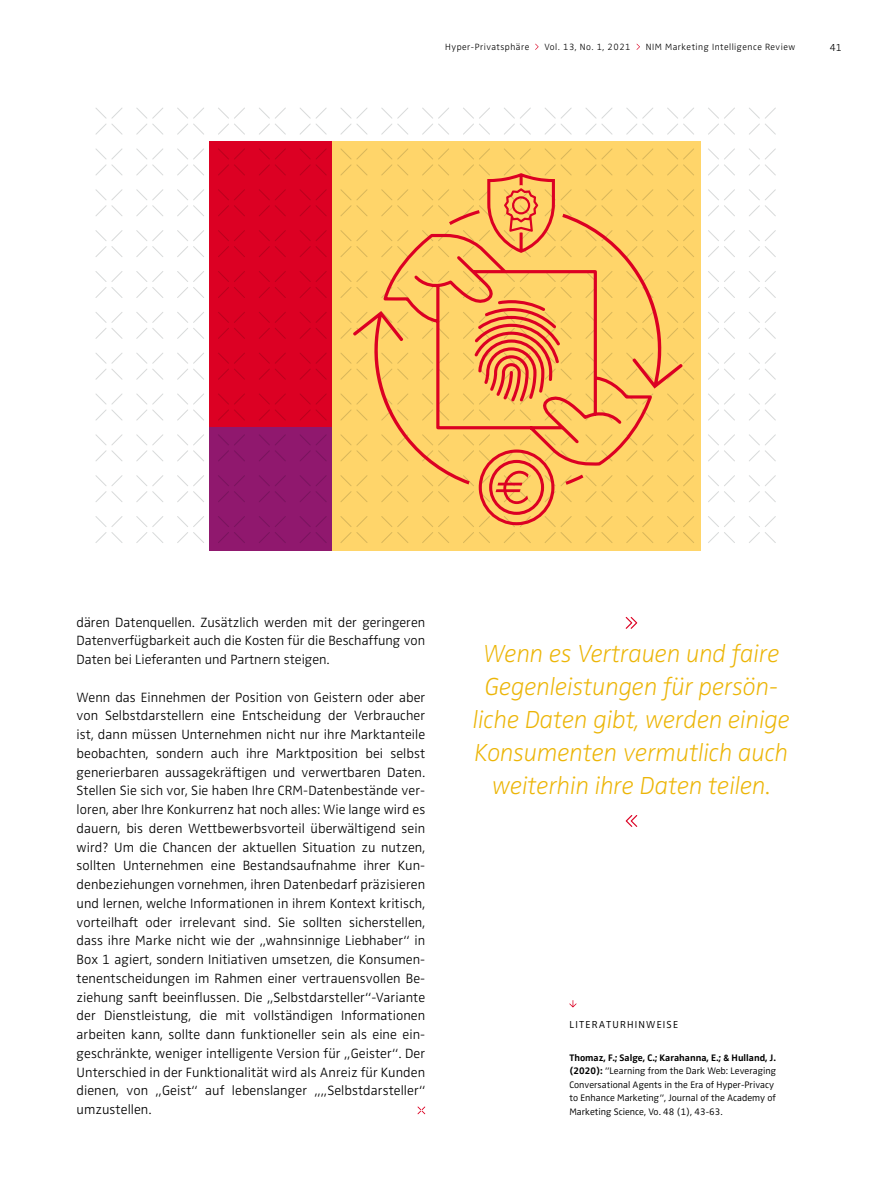
<style>
.page{position:relative;width:893px;height:1191px;background:#fff}
.page>*{position:absolute;margin:0;border:0;box-sizing:border-box;transform-origin:0 0}
.t1{font:italic 300 expanded 25.5px/33px "Zwo OT";letter-spacing:-.01em;color:#ecb507;text-align:center}
.t2{font:300 13.8px/18.8px "Zwo OT";color:#000;text-align:justify}
.t3{font:300 10.5px "Zwo OT";letter-spacing:.11em;color:#000}
.t4{font:300 10.5px "Zwo OT";color:#000}
.t5{font:300 9.75px/13.5px "Zwo OT";color:#000}
.t6{font:300 9.3px "Zwo OT";letter-spacing:.05em;color:#000}
.s1{font-weight:700}
</style>
<div class="page">
<div style="left:209px;top:141px;width:123px;height:286px;background:#dc0023"></div>
<div style="left:209px;top:427px;width:123px;height:123px;background:#90186e"></div>
<div style="left:332px;top:141px;width:369px;height:409px;background:#ffd56a"></div>
<svg style="left:417px;top:1106px;width:8px;height:8px"></svg>
<svg style="left:569px;top:1000px;width:7px;height:7px"></svg>
<svg style="left:626px;top:617px;width:11px;height:12px"></svg>
<svg style="left:626px;top:815px;width:11px;height:12px"></svg>
<svg style="left:95px;top:516px;width:28px;height:27px"></svg>
<svg style="left:95px;top:475px;width:28px;height:27px"></svg>
<svg style="left:95px;top:434px;width:28px;height:27px"></svg>
<svg style="left:96px;top:394px;width:26px;height:26px"></svg>
<svg style="left:95px;top:353px;width:28px;height:27px"></svg>
<svg style="left:95px;top:312px;width:28px;height:27px"></svg>
<svg style="left:95px;top:271px;width:28px;height:27px"></svg>
<svg style="left:95px;top:230px;width:28px;height:27px"></svg>
<svg style="left:95px;top:189px;width:28px;height:27px"></svg>
<svg style="left:96px;top:148px;width:26px;height:27px"></svg>
<svg style="left:95px;top:108px;width:28px;height:27px"></svg>
<svg style="left:136px;top:516px;width:27px;height:27px"></svg>
<svg style="left:136px;top:475px;width:27px;height:27px"></svg>
<svg style="left:136px;top:434px;width:27px;height:27px"></svg>
<svg style="left:136px;top:393px;width:27px;height:28px"></svg>
<svg style="left:136px;top:353px;width:27px;height:27px"></svg>
<svg style="left:136px;top:312px;width:27px;height:27px"></svg>
<svg style="left:136px;top:271px;width:27px;height:27px"></svg>
<svg style="left:136px;top:230px;width:27px;height:27px"></svg>
<svg style="left:136px;top:189px;width:27px;height:27px"></svg>
<svg style="left:136px;top:148px;width:27px;height:28px"></svg>
<svg style="left:136px;top:108px;width:27px;height:27px"></svg>
<svg style="left:177px;top:516px;width:27px;height:27px"></svg>
<svg style="left:177px;top:475px;width:27px;height:27px"></svg>
<svg style="left:177px;top:434px;width:27px;height:28px"></svg>
<svg style="left:177px;top:393px;width:27px;height:28px"></svg>
<svg style="left:177px;top:353px;width:27px;height:27px"></svg>
<svg style="left:177px;top:312px;width:27px;height:27px"></svg>
<svg style="left:177px;top:271px;width:27px;height:27px"></svg>
<svg style="left:177px;top:230px;width:27px;height:27px"></svg>
<svg style="left:177px;top:189px;width:27px;height:27px"></svg>
<svg style="left:177px;top:148px;width:27px;height:28px"></svg>
<svg style="left:177px;top:107px;width:27px;height:28px"></svg>
<svg style="left:218px;top:516px;width:27px;height:27px"></svg>
<svg style="left:218px;top:475px;width:27px;height:27px"></svg>
<svg style="left:218px;top:434px;width:27px;height:27px"></svg>
<svg style="left:218px;top:393px;width:27px;height:28px"></svg>
<svg style="left:218px;top:353px;width:27px;height:27px"></svg>
<svg style="left:218px;top:312px;width:27px;height:27px"></svg>
<svg style="left:218px;top:271px;width:27px;height:27px"></svg>
<svg style="left:218px;top:230px;width:27px;height:27px"></svg>
<svg style="left:218px;top:189px;width:27px;height:27px"></svg>
<svg style="left:218px;top:148px;width:27px;height:28px"></svg>
<svg style="left:218px;top:107px;width:27px;height:28px"></svg>
<svg style="left:259px;top:516px;width:27px;height:27px"></svg>
<svg style="left:259px;top:475px;width:27px;height:27px"></svg>
<svg style="left:259px;top:434px;width:27px;height:27px"></svg>
<svg style="left:259px;top:393px;width:27px;height:28px"></svg>
<svg style="left:259px;top:353px;width:27px;height:27px"></svg>
<svg style="left:259px;top:312px;width:27px;height:27px"></svg>
<svg style="left:259px;top:271px;width:27px;height:27px"></svg>
<svg style="left:259px;top:230px;width:27px;height:27px"></svg>
<svg style="left:259px;top:189px;width:27px;height:27px"></svg>
<svg style="left:259px;top:148px;width:27px;height:28px"></svg>
<svg style="left:259px;top:107px;width:27px;height:28px"></svg>
<svg style="left:300px;top:516px;width:27px;height:27px"></svg>
<svg style="left:300px;top:475px;width:27px;height:27px"></svg>
<svg style="left:300px;top:435px;width:26px;height:26px"></svg>
<svg style="left:300px;top:394px;width:27px;height:27px"></svg>
<svg style="left:300px;top:353px;width:27px;height:27px"></svg>
<svg style="left:300px;top:312px;width:27px;height:27px"></svg>
<svg style="left:300px;top:271px;width:27px;height:27px"></svg>
<svg style="left:300px;top:230px;width:27px;height:27px"></svg>
<svg style="left:300px;top:189px;width:27px;height:27px"></svg>
<svg style="left:300px;top:148px;width:27px;height:27px"></svg>
<svg style="left:300px;top:108px;width:27px;height:27px"></svg>
<svg style="left:340px;top:108px;width:28px;height:27px"></svg>
<svg style="left:381px;top:108px;width:27px;height:27px"></svg>
<svg style="left:422px;top:107px;width:27px;height:28px"></svg>
<svg style="left:463px;top:107px;width:27px;height:28px"></svg>
<svg style="left:504px;top:107px;width:27px;height:28px"></svg>
<svg style="left:545px;top:108px;width:27px;height:27px"></svg>
<svg style="left:585px;top:108px;width:28px;height:27px"></svg>
<svg style="left:626px;top:108px;width:27px;height:27px"></svg>
<svg style="left:667px;top:107px;width:27px;height:28px"></svg>
<svg style="left:708px;top:516px;width:27px;height:27px"></svg>
<svg style="left:708px;top:475px;width:27px;height:27px"></svg>
<svg style="left:708px;top:434px;width:27px;height:28px"></svg>
<svg style="left:708px;top:393px;width:27px;height:28px"></svg>
<svg style="left:708px;top:353px;width:27px;height:27px"></svg>
<svg style="left:708px;top:312px;width:27px;height:27px"></svg>
<svg style="left:708px;top:271px;width:27px;height:27px"></svg>
<svg style="left:708px;top:230px;width:27px;height:27px"></svg>
<svg style="left:708px;top:189px;width:27px;height:27px"></svg>
<svg style="left:708px;top:148px;width:27px;height:28px"></svg>
<svg style="left:708px;top:107px;width:27px;height:28px"></svg>
<svg style="left:749px;top:516px;width:27px;height:27px"></svg>
<svg style="left:749px;top:475px;width:27px;height:27px"></svg>
<svg style="left:749px;top:434px;width:27px;height:28px"></svg>
<svg style="left:749px;top:393px;width:27px;height:28px"></svg>
<svg style="left:749px;top:353px;width:27px;height:27px"></svg>
<svg style="left:749px;top:312px;width:27px;height:27px"></svg>
<svg style="left:749px;top:271px;width:27px;height:27px"></svg>
<svg style="left:749px;top:230px;width:27px;height:27px"></svg>
<svg style="left:749px;top:189px;width:27px;height:27px"></svg>
<svg style="left:749px;top:148px;width:27px;height:28px"></svg>
<svg style="left:749px;top:107px;width:27px;height:28px"></svg>
<svg style="left:340px;top:148px;width:354px;height:395px"></svg>
<svg style="left:535px;top:44px;width:4px;height:6px"></svg>
<p class="t6" style="left:445px;top:41px;width:86px">Hyper-Privatsphäre</p>
<p class="t6" style="left:544px;top:41px;width:88px">Vol. 13, No. 1, 2021</p>
<p class="t6" style="left:646px;top:41px;width:151px">NIM Marketing Intelligence Review</p>
<p class="t4" style="left:830px;top:41px;width:14px">41</p>
<p class="t2" style="left:77px;top:613px;width:350px">dären Datenquellen. Zusätzlich werden mit der geringeren Datenverfügbarkeit auch die Kosten für die Beschaffung von Daten bei Lieferanten und Partnern steigen.</p>
<p class="t2" style="left:77px;top:688px;width:350px">Wenn das Einnehmen der Position von Geistern oder aber von Selbstdarstellern eine Entscheidung der Verbraucher ist, dann müssen Unternehmen nicht nur ihre Marktanteile beobachten, sondern auch ihre Marktposition bei selbst generierbaren aussagekräftigen und verwertbaren Daten.<br>Stellen Sie sich vor, Sie haben Ihre CRM-Datenbestände ver&shy;loren, aber Ihre Konkurrenz hat noch alles: Wie lange wird es dauern, bis deren Wettbewerbsvorteil überwältigend sein wird? Um die Chancen der aktuellen Situation zu nutzen, sollten Unternehmen eine Bestandsaufnahme ihrer Kun&shy;denbeziehungen vornehmen, ihren Datenbedarf präzisieren und lernen, welche Informationen in ihrem Kontext kritisch, vorteilhaft oder irrelevant sind. Sie sollten sicherstellen, dass ihre Marke nicht wie der „wahnsinnige Liebhaber“ in Box 1 agiert, sondern Initiativen umsetzen, die Konsumen&shy;tenentscheidungen im Rahmen einer vertrauensvollen Be&shy;ziehung sanft beeinflussen. Die „Selbstdarsteller“-Variante der Dienstleistung, die mit vollständigen Informationen arbeiten kann, sollte dann funktioneller sein als eine ein&shy;geschränkte, weniger intelligente Version für „Geister“. Der Unterschied in der Funktionalität wird als Anreiz für Kunden dienen, von „Geist“ auf lebenslanger „„Selbstdarsteller“ umzustellen.</p>
<h1 class="t1" style="left:473px;top:637px;width:319px">Wenn es Vertrauen und faire<br>Gegenleistungen für persön&shy;liche Daten gibt, werden einige<br>Konsumenten vermutlich auch weiterhin ihre Daten teilen.</h1>
<p class="t3" style="left:569px;top:1018px;width:110px">LITERATURHINWEISE</p>
<p class="t5" style="left:569px;top:1051px;width:208px"><span class="s1">Thomaz, F.; Salge, C.; Karahanna, E.; &amp; Hulland, J. (2020):</span> ”Learning from the Dark Web: Leveraging Conversational Agents in the Era of Hyper-Privacy to Enhance Marketing”, Journal of the Academy of Marketing Science, Vo. 48 (1), 43-63.</p>
</div>
